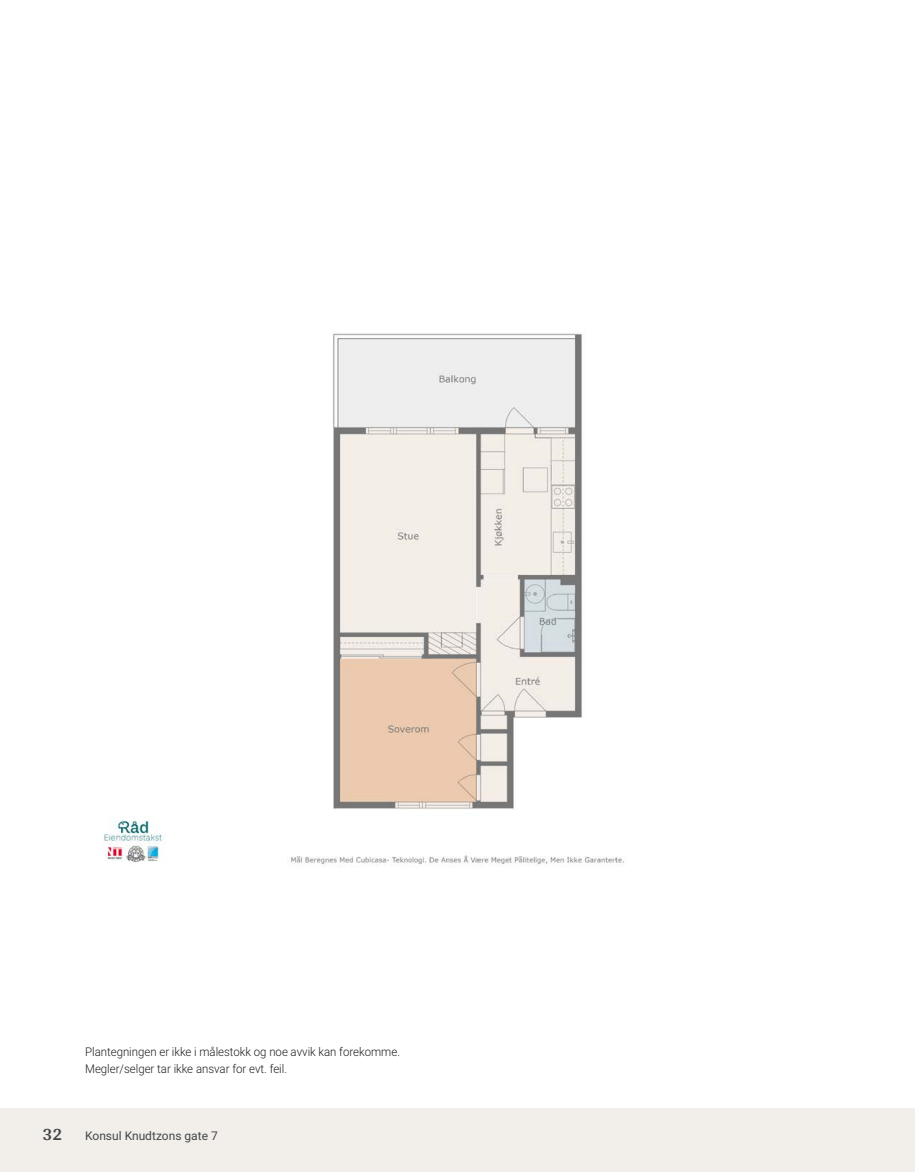
<style>
.page{position:relative;width:915px;height:1172px;background:#fff}
.page>*{position:absolute;margin:0;border:0;box-sizing:border-box;transform-origin:0 0}
.t1{font:700 18px "Arya";color:#414749}
.t2{font:300 12px/16.5px "Roboto Vitec";color:#1d1d1b;scale:.95 1}
.t3{font:12px "Roboto Vitec";color:#414749}
</style>
<div class="page">
<img style="left:103px;top:333px;width:521px;height:533px">
<div style="left:0;top:1108px;width:914px;height:64px;background:#f2eeea"></div>
<p class="t2" style="left:85px;top:1043px;width:333px">Plantegningen er ikke i målestokk og noe avvik kan forekomme.<br>Megler/ selger tar ikke ansvar for evt. feil.</p>
<h1 class="t1" style="left:43px;top:1123px;width:21px">32</h1>
<p class="t3" style="left:85px;top:1127px;width:134px">Konsul Knudtzons gate 7</p>
</div>
